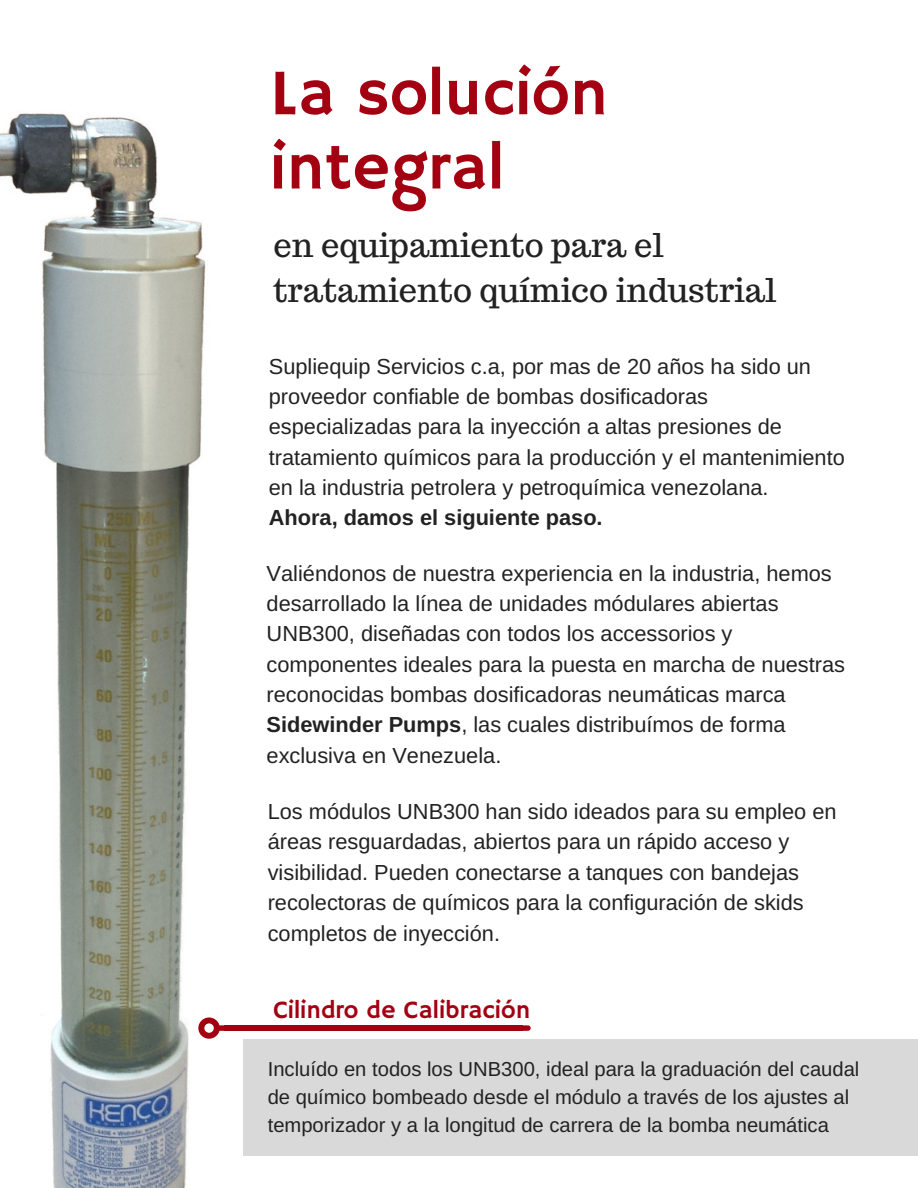
<style>
.page{position:relative;width:918px;height:1188px;background:#fff}
.page>*{position:absolute;margin:0;border:0;box-sizing:border-box;transform-origin:0 0}
.t1{font:65.4px/74.2px "Hammersmith One";color:#a30012}
.t2{font:32.7px/45px "Trocchi";color:#222}
.t3{font:24.9px "Hammersmith One";color:#a30012}
.t4{font:21.75px/30.3px "Arimo";color:#222}
.t5{font:700 21.75px "Arimo";color:#222}
.t6{font:20.25px/28.2px "Arimo";color:#222}
.s1{font-weight:700}
</style>
<div class="page">
<img style="left:0;top:113px;width:206px;height:1075px">
<svg style="left:523px;top:1025px;width:8px;height:6px"></svg>
<div style="left:225px;top:1025px;width:298px;height:6px;background:#a30012"></div>
<svg style="left:198px;top:1017px;width:27px;height:22px"></svg>
<svg style="left:204px;top:1023px;width:10px;height:10px"></svg>
<div style="left:243px;top:1040px;width:675px;height:116px;background:#d9d9d9"></div>
<h1 class="t1" style="left:270px;top:59px;width:339px">La solución integral</h1>
<h2 class="t2" style="left:273px;top:222px;width:504px">en equipamiento para el tratamiento químico industrial</h2>
<p class="t4" style="left:269px;top:351px;width:578px">Supliequip Servicios c.a, por mas de 20 años ha sido un proveedor confiable de bombas dosificadoras especializadas para la inyección a altas presiones de tratamiento químicos para la producción y el mantenimiento en la industria petrolera y petroquímica venezolana.</p>
<p class="t5" style="left:269px;top:506px;width:335px">Ahora, damos el siguiente paso.</p>
<p class="t4" style="left:267px;top:558px;width:580px">Valiéndonos de nuestra experiencia en la industria, hemos desarrollado la línea de unidades módulares abiertas UNB300, diseñadas con todos los accessorios y componentes ideales para la puesta en marcha de nuestras reconocidas bombas dosificadoras neumáticas marca <span class="s1">Sidewinder Pumps</span>, las cuales distribuímos de forma exclusiva en Venezuela.</p>
<p class="t4" style="left:268px;top:796px;width:570px">Los módulos UNB300 han sido ideados para su empleo en áreas resguardadas, abiertos para un rápido acceso y visibilidad. Pueden conectarse a tanques con bandejas recolectoras de químicos para la configuración de skids completos de inyección.</p>
<p class="t3" style="left:273px;top:996px;width:258px">Cilindro de Calibración</p>
<p class="t6" style="left:268px;top:1054px;width:593px">Incluído en todos los UNB300, ideal para la graduación del caudal de químico bombeado desde el módulo a través de los ajustes al temporizador y a la longitud de carrera de la bomba neumática</p>
</div>
